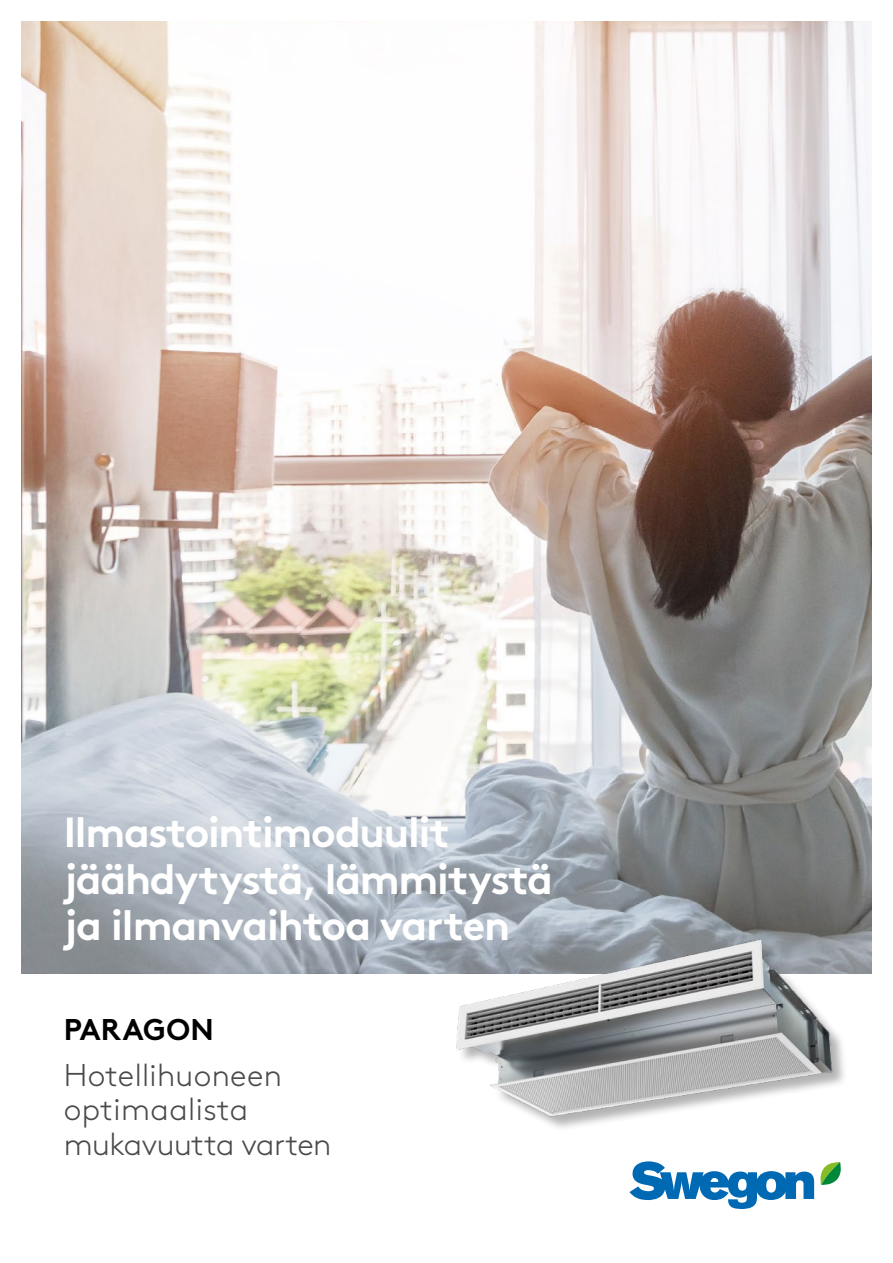
<style>
.page{position:relative;width:893px;height:1263px;background:#fff}
.page>*{position:absolute;margin:0;border:0;box-sizing:border-box;transform-origin:0 0}
.t1{font:700 42px/46.5px "Swegon Brown";letter-spacing:-.03em;color:#fff}
.t2{font:300 31.5px/34.5px "Swegon Brown";letter-spacing:.01em;color:#4a4a49}
.t3{font:700 30px "Swegon Brown";letter-spacing:.01em;color:#000}
</style>
<div class="page">
<img style="left:21px;top:21px;width:851px;height:952px">
<img style="left:282px;top:759px;width:590px;height:450px">
<p class="t1" style="left:64px;top:805px;width:491px">Ilmastointimoduulit jäähdytystä, lämmitystä ja ilmanvaihtoa varten</p>
<p class="t3" style="left:64px;top:1005px;width:151px">PARAGON</p>
<p class="t2" style="left:64px;top:1055px;width:269px">Hotellihuoneen optimaalista mukavuutta varten</p>
</div>
